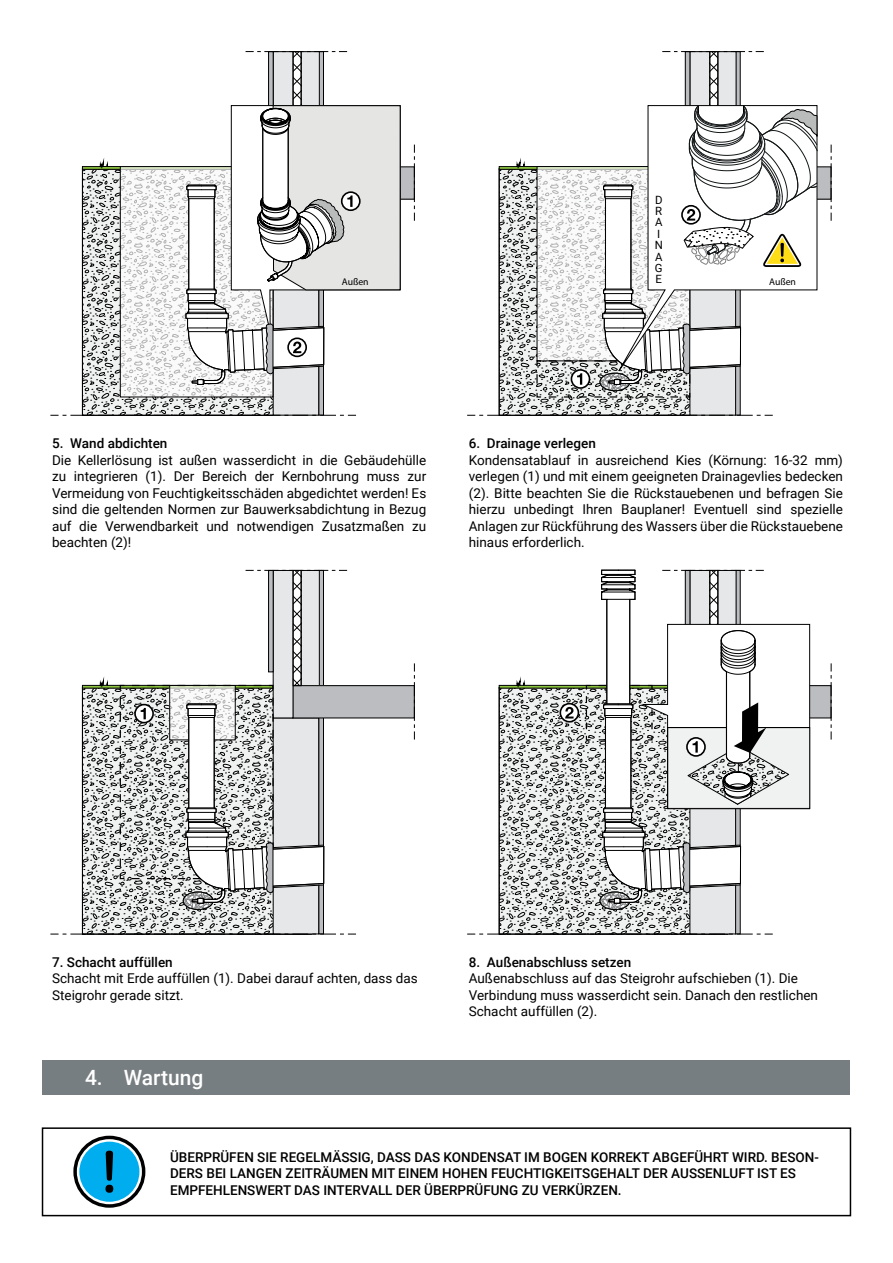
<style>
.page{position:relative;width:893px;height:1263px;background:#fff}
.page>*{position:absolute;margin:0;border:0;box-sizing:border-box;transform-origin:0 0}
.t1{font:500 21px "Roboto";color:#fff}
.t2{font:13.5px/16.5px "Roboto";color:#000;text-align:justify}
.t3{font:500 13.5px/16.5px "Roboto";color:#000}
.t4{font:11.4px/11.4px "Roboto";color:#000;text-align:justify}
.t5{font:9.75px "Myriad Pro";color:#000}
</style>
<div class="page">
<svg style="left:73px;top:1136px;width:72px;height:72px"></svg>
<div style="left:42px;top:1127px;width:809px;height:89px;border:2px solid #000"></div>
<div style="left:43px;top:1060px;width:807px;height:34px;background:#777e81"></div>
<svg style="left:84px;top:386px;width:189px;height:27px;fill:#f0f1f1"></svg>
<div style="left:273px;top:199px;width:46px;height:216px;background:#e6e7e8"></div>
<div style="left:273px;top:199px;width:46px;height:216px;border:1px solid #000"></div>
<hr style="left:319px;top:52px;width:4px;height:363px;background:#bbbdc0">
<div style="left:319px;top:51px;width:5px;height:364px;border:1px solid #000"></div>
<div style="left:301px;top:52px;width:18px;height:119px;background:#e6e7e8"></div>
<div style="left:301px;top:51px;width:19px;height:121px;border:1px solid #000"></div>
<div style="left:293px;top:167px;width:121px;height:32px;background:#bbbdc0"></div>
<div style="left:273px;top:52px;width:20px;height:147px;background:#e6e7e8"></div>
<div style="left:273px;top:51px;width:20px;height:148px;border:1px solid #000"></div>
<svg style="left:295px;top:53px;width:4px;height:45px"></svg>
<div style="left:293px;top:51px;width:8px;height:116px;border:1px solid #000"></div>
<hr style="left:269px;top:52px;width:4px;height:101px;background:#bbbdc0">
<div style="left:268px;top:51px;width:5px;height:102px;border:1px solid #000"></div>
<svg style="left:246px;top:51px;width:101px;height:1px"></svg>
<svg style="left:414px;top:145px;width:1px;height:76px"></svg>
<svg style="left:50px;top:415px;width:306px;height:1px"></svg>
<svg style="left:122px;top:386px;width:149px;height:9px"></svg>
<svg style="left:82px;top:105px;width:319px;height:281px"></svg>
<svg style="left:501px;top:398px;width:189px;height:15px;fill:#f0f1f1"></svg>
<div style="left:690px;top:199px;width:46px;height:216px;background:#e6e7e8"></div>
<svg style="left:736px;top:52px;width:4px;height:363px"></svg>
<div style="left:718px;top:52px;width:18px;height:119px;background:#e6e7e8"></div>
<div style="left:709px;top:167px;width:122px;height:32px;background:#bbbdc0"></div>
<div style="left:690px;top:52px;width:20px;height:147px;background:#e6e7e8"></div>
<div style="left:690px;top:51px;width:20px;height:148px;border:1px solid #000"></div>
<svg style="left:712px;top:53px;width:4px;height:45px"></svg>
<div style="left:710px;top:51px;width:8px;height:116px;border:1px solid #000"></div>
<div style="left:685px;top:52px;width:5px;height:101px;background:#bbbdc0"></div>
<div style="left:685px;top:51px;width:5px;height:102px;border:1px solid #000"></div>
<svg style="left:662px;top:51px;width:102px;height:1px"></svg>
<svg style="left:831px;top:145px;width:1px;height:76px"></svg>
<svg style="left:467px;top:415px;width:306px;height:1px"></svg>
<svg style="left:499px;top:104px;width:319px;height:294px"></svg>
<svg style="left:84px;top:910px;width:189px;height:22px;fill:#f0f1f1"></svg>
<div style="left:273px;top:718px;width:46px;height:216px;background:#e6e7e8"></div>
<hr style="left:319px;top:570px;width:4px;height:364px;background:#bbbdc0">
<div style="left:319px;top:570px;width:5px;height:364px;border:1px solid #000"></div>
<div style="left:301px;top:570px;width:18px;height:120px;background:#e6e7e8"></div>
<div style="left:301px;top:570px;width:19px;height:120px;border:1px solid #000"></div>
<div style="left:293px;top:686px;width:121px;height:32px;background:#bbbdc0"></div>
<div style="left:293px;top:685px;width:121px;height:33px;border:1px solid #000"></div>
<div style="left:273px;top:570px;width:20px;height:148px;background:#e6e7e8"></div>
<div style="left:273px;top:570px;width:20px;height:148px;border:1px solid #000"></div>
<svg style="left:295px;top:572px;width:4px;height:100px"></svg>
<div style="left:293px;top:570px;width:8px;height:116px;border:1px solid #000"></div>
<hr style="left:269px;top:570px;width:4px;height:102px;background:#bbbdc0">
<div style="left:268px;top:570px;width:5px;height:102px;border:1px solid #000"></div>
<svg style="left:246px;top:570px;width:101px;height:1px"></svg>
<svg style="left:414px;top:663px;width:1px;height:76px"></svg>
<svg style="left:50px;top:934px;width:306px;height:1px"></svg>
<svg style="left:82px;top:677px;width:242px;height:233px"></svg>
<svg style="left:501px;top:910px;width:189px;height:22px;fill:#f0f1f1"></svg>
<div style="left:690px;top:718px;width:46px;height:216px;background:#e6e7e8"></div>
<hr style="left:736px;top:570px;width:4px;height:364px;background:#bbbdc0">
<div style="left:735px;top:570px;width:5px;height:364px;border:1px solid #000"></div>
<div style="left:709px;top:686px;width:122px;height:32px;background:#bbbdc0"></div>
<div style="left:709px;top:685px;width:122px;height:33px;border:1px solid #000"></div>
<svg style="left:831px;top:663px;width:1px;height:76px"></svg>
<svg style="left:467px;top:934px;width:306px;height:1px"></svg>
<svg style="left:499px;top:569px;width:311px;height:341px"></svg>
<p class="t5" style="left:342px;top:275px;width:28px">Außen</p>
<p class="t4" style="left:655px;top:193px;width:15px">D R A I N A G E</p>
<p class="t5" style="left:769px;top:275px;width:28px">Außen</p>
<p class="t3" style="left:52px;top:436px;width:117px">5. Wand abdichten</p>
<p class="t2" style="left:52px;top:452px;width:376px">Die Kellerlösung ist außen wasserdicht in die Gebäudehülle zu integrieren (1). Der Bereich der Kernbohrung muss zur Vermeidung von Feuchtigkeitsschäden abgedichtet werden! Es sind die geltenden Normen zur Bauwerksabdichtung in Bezug auf die Verwendbarkeit und notwendigen Zusatzmaßen zu beachten (2)!</p>
<p class="t3" style="left:469px;top:436px;width:129px">6. Drainage verlegen</p>
<p class="t2" style="left:469px;top:452px;width:376px">Kondensatablauf in ausreichend Kies (Körnung: 16-32 mm) verlegen (1) und mit einem geeigneten Drainagevlies bedecken (2). Bitte beachten Sie die Rückstauebenen und befragen Sie hierzu unbedingt Ihren Bauplaner! Eventuell sind spezielle Anlagen zur Rückführung des Wassers über die Rückstauebene hinaus erforderlich.</p>
<p class="t3" style="left:52px;top:955px;width:122px">7. Schacht auffüllen</p>
<p class="t2" style="left:52px;top:971px;width:367px">Schacht mit Erde auffüllen (1). Dabei darauf achten, dass das<br>Steigrohr gerade sitzt.</p>
<h1 class="t1" style="left:85px;top:1068px;width:120px">4. Wartung</h1>
<p class="t3" style="left:469px;top:955px;width:164px">8. Außenabschluss setzen</p>
<p class="t2" style="left:469px;top:971px;width:351px;text-align:left">Außenabschluss auf das Steigrohr aufschieben (1). Die<br>Verbindung muss wasserdicht sein. Danach den restlichen<br>Schacht auffüllen (2).</p>
<p class="t3" style="left:170px;top:1150px;width:650px">ÜBERPRÜFEN SIE REGELMÄSSIG, DASS DAS KONDENSAT IM BOGEN KORREKT ABGEFÜHRT WIRD. BESON-<br>DERS BEI LANGEN ZEITRÄUMEN MIT EINEM HOHEN FEUCHTIGKEITSGEHALT DER AUSSENLUFT IST ES<br>EMPFEHLENSWERT DAS INTERVALL DER ÜBERPRÜFUNG ZU VERKÜRZEN.</p>
</div>
